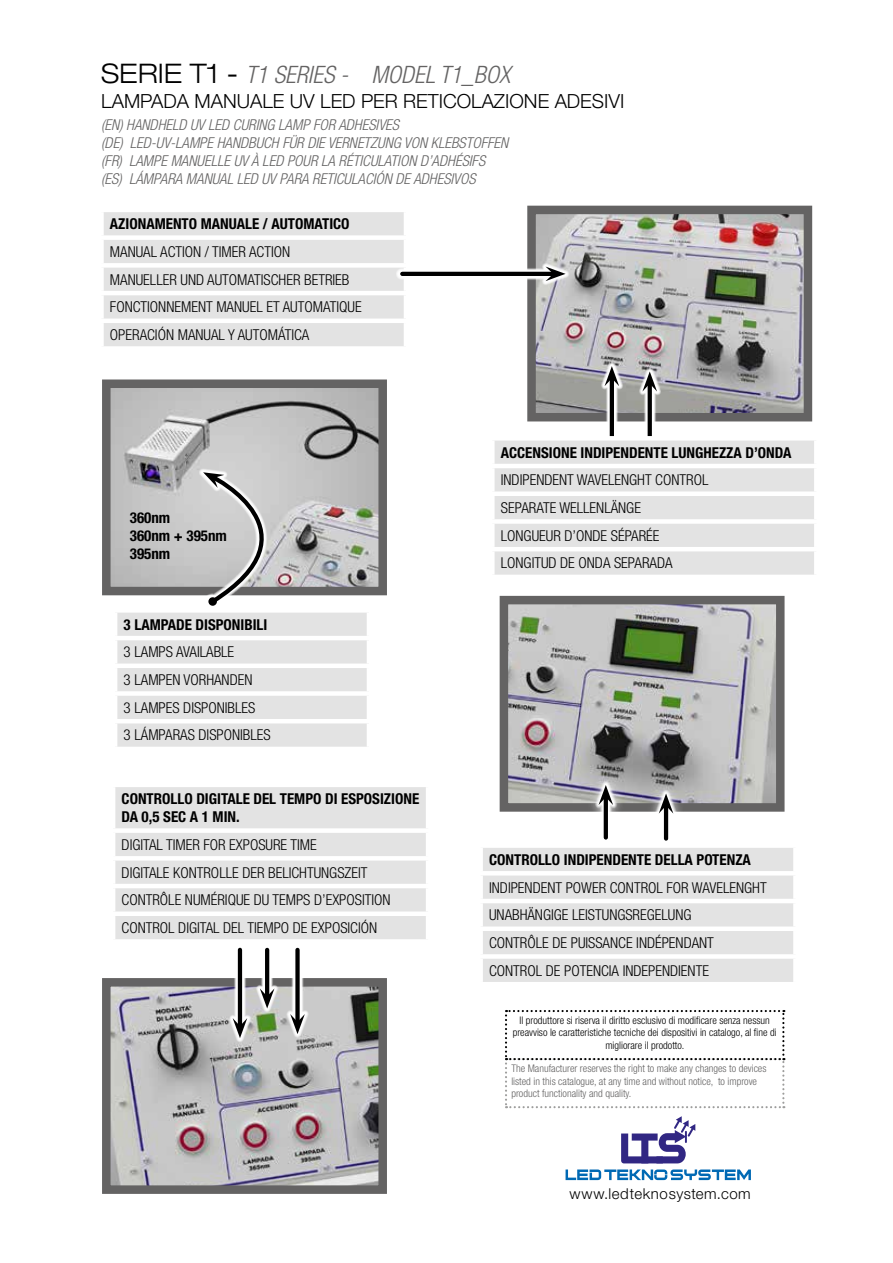
<style>
.page{position:relative;width:893px;height:1263px;background:#fff}
.page>*{position:absolute;margin:0;border:0;box-sizing:border-box;transform-origin:0 0}
.t1{font:italic 300 condensed 24px "Helvetica Neue LT Std";color:#646363}
.t2{font:300 19.5px "Helvetica Neue LT Std";color:#000}
.t3{font:300 condensed 15px/27.8px "Helvetica Neue LT Std";color:#000}
.t4{font:italic 300 condensed 15px/18px "Helvetica Neue LT Std";color:#646363}
.t5{font:700 condensed 15px/18px "Helvetica Neue LT Std";color:#000}
.t6{font:300 15px "Helvetica Neue LT Std";letter-spacing:.035em;color:#000}
.t7{font:300 condensed 10.5px/12.6px "Helvetica Neue LT Std";color:#000;text-align:center}
.t8{font:300 condensed 10.5px/12.6px "Helvetica Neue LT Std";color:#646363}
.s1{font-style:normal;font-stretch:expanded;font-size:27px;color:#000}
</style>
<div class="page">
<div style="left:104px;top:212px;width:300px;height:134px;background:#e3e3e3"></div>
<div style="left:99px;top:235px;width:309px;height:5px;background:#fff"></div>
<div style="left:99px;top:263px;width:309px;height:5px;background:#fff"></div>
<hr style="left:99px;top:291px;width:309px;height:4px;background:#fff">
<hr style="left:99px;top:319px;width:309px;height:4px;background:#fff">
<div style="left:483px;top:848px;width:310px;height:134px;background:#e3e3e3"></div>
<hr style="left:478px;top:871px;width:320px;height:4px;background:#fff">
<hr style="left:478px;top:899px;width:320px;height:4px;background:#fff">
<div style="left:478px;top:926px;width:320px;height:5px;background:#fff"></div>
<div style="left:478px;top:954px;width:320px;height:5px;background:#fff"></div>
<div style="left:115px;top:787px;width:311px;height:152px;background:#e3e3e3"></div>
<div style="left:111px;top:828px;width:319px;height:5px;background:#fff"></div>
<hr style="left:111px;top:856px;width:319px;height:4px;background:#fff">
<hr style="left:111px;top:884px;width:319px;height:4px;background:#fff">
<div style="left:111px;top:911px;width:319px;height:5px;background:#fff"></div>
<svg style="left:505px;top:1010px;width:279px;height:98px"></svg>
<svg style="left:621px;top:1116px;width:74px;height:47px"></svg>
<svg style="left:566px;top:1169px;width:185px;height:11px"></svg>
<img style="left:537px;top:216px;width:265px;height:195px">
<div style="left:527px;top:206px;width:285px;height:215px;border:9px solid #646363"></div>
<img style="left:112px;top:988px;width:265px;height:196px">
<div style="left:102px;top:978px;width:285px;height:216px;border:9px solid #646363"></div>
<img style="left:510px;top:606px;width:264px;height:196px">
<div style="left:500px;top:596px;width:284px;height:216px;border:9px solid #646363"></div>
<img style="left:112px;top:389px;width:265px;height:196px">
<div style="left:102px;top:379px;width:285px;height:216px;border:9px solid #646363"></div>
<div style="left:586px;top:773px;width:39px;height:79px;background:#fff;opacity:.75"></div>
<svg style="left:595px;top:781px;width:22px;height:63px"></svg>
<hr style="left:604px;top:797px;width:4px;height:40px;background:#000">
<svg style="left:598px;top:785px;width:15px;height:20px"></svg>
<div style="left:647px;top:781px;width:38px;height:72px;background:#fff;opacity:.75"></div>
<svg style="left:655px;top:790px;width:23px;height:55px"></svg>
<hr style="left:664px;top:806px;width:4px;height:32px;background:#000">
<svg style="left:659px;top:793px;width:14px;height:20px"></svg>
<svg style="left:396px;top:263px;width:174px;height:22px"></svg>
<hr style="left:402px;top:272px;width:151px;height:4px;background:#000">
<svg style="left:545px;top:267px;width:21px;height:14px"></svg>
<svg style="left:601px;top:362px;width:22px;height:74px"></svg>
<hr style="left:610px;top:378px;width:4px;height:59px;background:#000">
<svg style="left:604px;top:366px;width:15px;height:20px"></svg>
<svg style="left:639px;top:368px;width:22px;height:68px"></svg>
<svg style="left:648px;top:391px;width:4px;height:45px"></svg>
<svg style="left:642px;top:371px;width:15px;height:20px"></svg>
<svg style="left:229px;top:947px;width:23px;height:95px"></svg>
<hr style="left:238px;top:950px;width:4px;height:76px;background:#000">
<svg style="left:233px;top:1018px;width:14px;height:20px"></svg>
<svg style="left:256px;top:947px;width:23px;height:65px"></svg>
<hr style="left:265px;top:950px;width:4px;height:46px;background:#000">
<svg style="left:260px;top:988px;width:14px;height:20px"></svg>
<svg style="left:286px;top:947px;width:23px;height:91px"></svg>
<div style="left:295px;top:950px;width:5px;height:72px;background:#000"></div>
<svg style="left:290px;top:1014px;width:15px;height:20px"></svg>
<div style="left:495px;top:441px;width:319px;height:134px;background:#e3e3e3"></div>
<hr style="left:490px;top:464px;width:329px;height:4px;background:#fff">
<div style="left:490px;top:491px;width:329px;height:5px;background:#fff"></div>
<div style="left:490px;top:519px;width:329px;height:5px;background:#fff"></div>
<hr style="left:490px;top:547px;width:329px;height:4px;background:#fff">
<div style="left:490px;top:436px;width:329px;height:5px;background:#fff"></div>
<svg style="left:199px;top:468px;width:69px;height:4px"></svg>
<svg style="left:115px;top:472px;width:254px;height:275px;background:#d3d3d3"></svg>
<div style="left:208px;top:597px;width:9px;height:9px;background:#000;border-radius:50%"></div>
<h1 class="t1" style="left:101px;top:61px;width:411px"><span class="s1">SERIE T1 -</span> T1 SERIES - MODEL T1_BOX</h1>
<h2 class="t2" style="left:101px;top:89px;width:525px">LAMPADA MANUALE UV LED PER RETICOLAZIONE ADESIVI</h2>
<p class="t4" style="left:101px;top:116px;width:408px">(EN) HANDHELD UV LED CURING LAMP FOR ADHESIVES<br>(DE) LED-UV-LAMPE HANDBUCH FÜR DIE VERNETZUNG VON KLEBSTOFFEN (FR) LAMPE MANUELLE UV À LED POUR LA RÉTICULATION D’ADHÉSIFS (ES) LÁMPARA MANUAL LED UV PARA RETICULACIÓN DE ADHESIVOS</p>
<p class="t5" style="left:110px;top:215px;width:241px">AZIONAMENTO MANUALE / AUTOMATICO</p>
<p class="t3" style="left:110px;top:238px;width:253px">MANUAL ACTION / TIMER ACTION<br>MANUELLER UND AUTOMATISCHER BETRIEB FONCTIONNEMENT MANUEL ET AUTOMATIQUE OPERACIÓN MANUAL Y AUTOMÁTICA</p>
<p class="t5" style="left:130px;top:509px;width:99px">360nm<br>360nm + 395nm<br>395nm</p>
<p class="t5" style="left:124px;top:615px;width:145px">3 LAMPADE DISPONIBILI</p>
<p class="t3" style="left:124px;top:638px;width:149px">3 LAMPS AVAILABLE<br>3 LAMPEN VORHANDEN<br>3 LAMPES DISPONIBLES<br>3 LÁMPARAS DISPONIBLES</p>
<p class="t5" style="left:122px;top:789px;width:299px">CONTROLLO DIGITALE DEL TEMPO DI ESPOSIZIONE<br>DA 0,5 SEC A 1 MIN.</p>
<p class="t3" style="left:122px;top:830px;width:270px">DIGITAL TIMER FOR EXPOSURE TIME<br>DIGITALE KONTROLLE DER BELICHTUNGSZEIT CONTRÔLE NUMÉRIQUE DU TEMPS D’EXPOSITION CONTROL DIGITAL DEL TIEMPO DE EXPOSICIÓN</p>
<p class="t5" style="left:501px;top:443px;width:292px">ACCENSIONE INDIPENDENTE LUNGHEZZA D’ONDA</p>
<p class="t3" style="left:501px;top:466px;width:209px">INDIPENDENT WAVELENGHT CONTROL<br>SEPARATE WELLENLÄNGE<br>LONGUEUR D’ONDE SÉPARÉE<br>LONGITUD DE ONDA SEPARADA</p>
<p class="t5" style="left:489px;top:850px;width:263px">CONTROLLO INDIPENDENTE DELLA POTENZA</p>
<p class="t3" style="left:489px;top:873px;width:279px">INDIPENDENT POWER CONTROL FOR WAVELENGHT UNABHÄNGIGE LEISTUNGSREGELUNG<br>CONTRÔLE DE PUISSANCE INDÉPENDANT CONTROL DE POTENCIA INDEPENDIENTE</p>
<p class="t7" style="left:513px;top:1014px;width:265px">Il produttore si riserva il diritto esclusivo di modificare senza nessun preavviso le caratteristiche tecniche dei dispositivi in catalogo, al fine di migliorare il prodotto.</p>
<p class="t8" style="left:511px;top:1062px;width:257px">The Manufacturer reserves the right to make any changes to devices listed in this catalogue, at any time and without notice, to improve product functionality and quality.</p>
<p class="t6" style="left:569px;top:1185px;width:183px">www.ledteknosystem.com</p>
</div>
